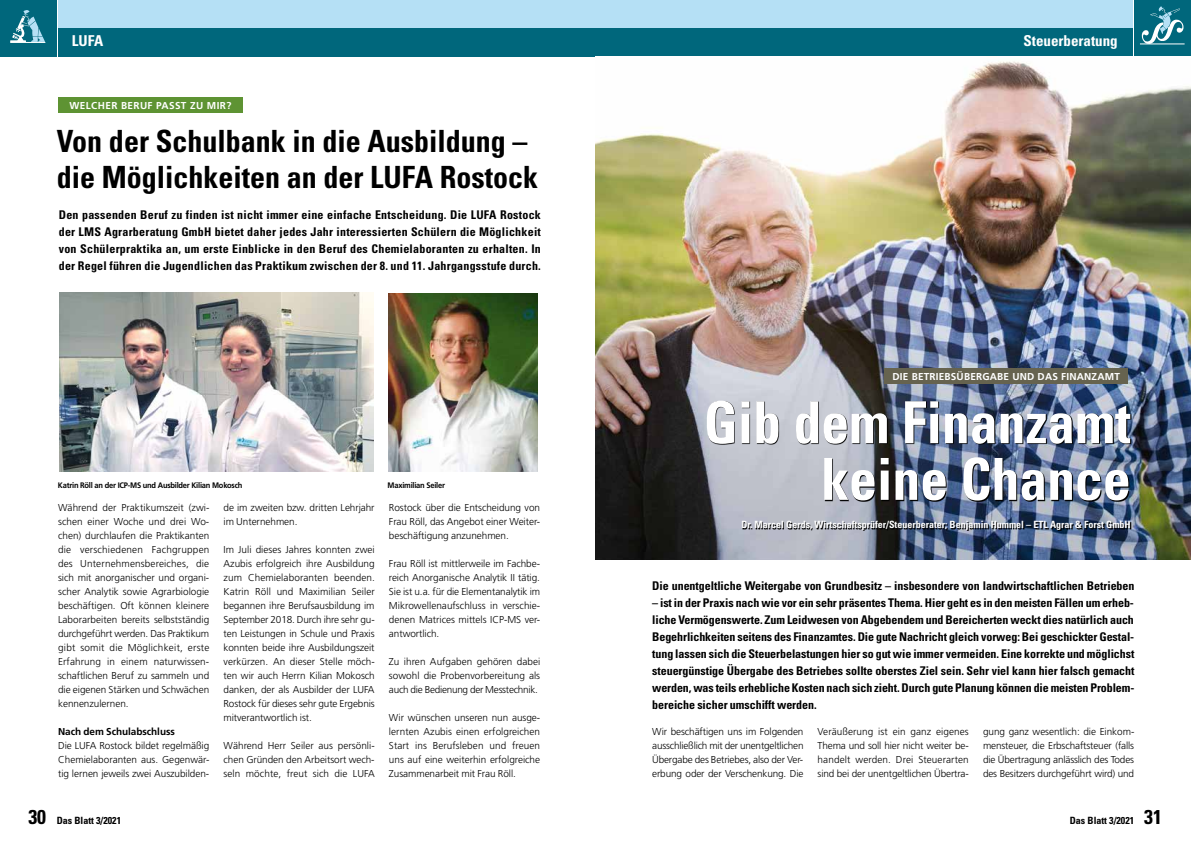
<style>
.page{position:relative;width:1191px;height:842px;background:#fff}
.page>*{position:absolute;margin:0;border:0;box-sizing:border-box;transform-origin:0 0}
.t1{font:700 condensed 58px/56.7px "Univers";color:#fff;text-align:right;scale:.96 1}
.t2{font:700 condensed 30.6px/36px "Univers";color:#000}
.t3{font:700 condensed 15px "Univers";color:#fff}
.t4{font:700 condensed 12px/17px "Univers";letter-spacing:-.005em;color:#000;text-align:justify}
.t5{font:300 10px/14px "Frutiger LT";letter-spacing:-.005em;color:#000;text-align:justify}
.t6{font:700 condensed 10px "Univers";color:#fff}
.t7{font:700 10px "Frutiger LT";letter-spacing:.02em;color:#fff}
.t8{font:700 condensed 10px "Univers";color:#000}
.t9{font:700 10px "Frutiger LT";letter-spacing:.04em;color:#fff}
.t10{font:700 10px "Frutiger LT";letter-spacing:-.005em;color:#000}
.t11{font:700 8px "Frutiger LT";letter-spacing:-.03em;color:#000;scale:.94 1}
.s1{font-size:20px}
</style>
<div class="page">
<div style="left:58px;top:0;width:1074px;height:43px;background:#b5e0f5"></div>
<div style="left:58px;top:28px;width:1074px;height:29px;background:#00677c"></div>
<div style="left:0;top:0;width:57px;height:57px;background:#00677c"></div>
<div style="left:1134px;top:0;width:57px;height:57px;background:#00677c"></div>
<img style="left:595px;top:61px;width:596px;height:499px">
<div style="left:58px;top:98px;width:184px;height:15px;background:#5e9333"></div>
<img style="left:388px;top:293px;width:150px;height:179px">
<img style="left:59px;top:292px;width:315px;height:180px">
<svg style="left:708px;top:401px;width:423px;height:130px;background:#5f6777"></svg>
<svg style="left:10px;top:10px;width:35px;height:32px"></svg>
<hr style="left:10px;top:42px;width:35px;height:1px;background:#fff">
<div style="left:884px;top:369px;width:243px;height:15px;background:#66634f"></div>
<svg style="left:1141px;top:6px;width:42px;height:37px"></svg>
<hr style="left:1140px;top:43px;width:44px;height:1px;background:#fff">
<h3 class="t3" style="left:72px;top:31px;width:33px">LUFA</h3>
<p class="t9" style="left:69px;top:100px;width:163px">WELCHER BERUF PASST ZU MIR?</p>
<h2 class="t2" style="left:57px;top:123px;width:483px">Von der Schulbank in die Ausbildung – die Möglichkeiten an der LUFA Rostock</h2>
<p class="t4" style="left:59px;top:206px;width:483px">Den passenden Beruf zu finden ist nicht immer eine einfache Entscheidung. Die LUFA Rostock der LMS Agrarberatung GmbH bietet daher jedes Jahr interessierten Schülern die Möglichkeit von Schülerpraktika an, um erste Einblicke in den Beruf des Chemielaboranten zu erhalten. In der Regel führen die Jugendlichen das Praktikum zwischen der 8. und 11. Jahrgangsstufe durch.</p>
<p class="t11" style="left:58px;top:480px;width:198px">Katrin Röll an der ICP-MS und Ausbilder Kilian Mokosch</p>
<p class="t11" style="left:387px;top:480px;width:63px">Maximilian Seiler</p>
<p class="t5" style="left:58px;top:501px;width:153px">Während der Praktikumszeit (zwi&shy;schen einer Woche und drei Wo&shy;chen) durchlaufen die Praktikanten die verschiedenen Fachgruppen des Unternehmensbereiches, die sich mit anorganischer und organi&shy;scher Analytik sowie Agrarbiologie beschäftigen. Oft können kleinere Laborarbeiten bereits selbstständig durchgeführt werden. Das Praktikum gibt somit die Möglichkeit, erste Erfahrung in einem naturwissen&shy;schaftlichen Beruf zu sammeln und die eigenen Stärken und Schwächen kennenzulernen.</p>
<p class="t10" style="left:58px;top:726px;width:118px">Nach dem Schulabschluss</p>
<p class="t5" style="left:58px;top:739px;width:153px">Die LUFA Rostock bildet regelmäßig Chemielaboranten aus. Gegenwär&shy;tig lernen jeweils zwei Auszubilden-</p>
<p class="t5" style="left:223px;top:501px;width:153px">de im zweiten bzw. dritten Lehrjahr im Unternehmen.</p>
<p class="t5" style="left:223px;top:543px;width:153px">Im Juli dieses Jahres konnten zwei Azubis erfolgreich ihre Ausbildung zum Chemielaboranten beenden.<br>Katrin Röll und Maximilian Seiler begannen ihre Berufsausbildung im September 2018. Durch ihre sehr gu&shy;ten Leistungen in Schule und Praxis konnten beide ihre Ausbildungszeit verkürzen. An dieser Stelle möch&shy;ten wir auch Herrn Kilian Mokosch danken, der als Ausbilder der LUFA Rostock für dieses sehr gute Ergebnis mitverantwortlich ist.</p>
<p class="t5" style="left:223px;top:739px;width:153px">Während Herr Seiler aus persönli&shy;chen Gründen den Arbeitsort wech&shy;seln möchte, freut sich die LUFA</p>
<p class="t5" style="left:389px;top:501px;width:153px">Rostock über die Entscheidung von Frau Röll, das Angebot einer Weiter&shy;beschäftigung anzunehmen.</p>
<p class="t5" style="left:389px;top:557px;width:153px">Frau Röll ist mittlerweile im Fachbe&shy;reich Anorganische Analytik II tätig.<br>Sie ist u.a. für die Elementanalytik im Mikrowellenaufschluss in verschie&shy;denen Matrices mittels ICP-MS ver&shy;antwortlich.</p>
<p class="t5" style="left:389px;top:655px;width:153px">Zu ihren Aufgaben gehören dabei sowohl die Probenvorbereitung als auch die Bedienung der Messtechnik.</p>
<p class="t5" style="left:389px;top:711px;width:153px">Wir wünschen unseren nun ausge&shy;lernten Azubis einen erfolgreichen Start ins Berufsleben und freuen uns auf eine weiterhin erfolgreiche Zusammenarbeit mit Frau Röll.</p>
<h3 class="t3" style="left:1023px;top:31px;width:96px">Steuerberatung</h3>
<p class="t7" style="left:892px;top:371px;width:229px">DIE BETRIEBSÜBERGABE UND DAS FINANZAMT</p>
<h1 class="t1" style="left:703px;top:394px;width:446px">Gib dem Finanzamt keine Chance</h1>
<p class="t6" style="left:741px;top:518px;width:391px">Dr. Marcel Gerds, Wirtschaftsprüfer/Steuerberater; Benjamin Hummel – ETL Agrar &amp; Forst GmbH</p>
<p class="t4" style="left:652px;top:577px;width:484px">Die unentgeltliche Weitergabe von Grundbesitz – insbesondere von landwirtschaftlichen Betrieben</p>
<p class="t4" style="left:652px;top:594px;width:484px">– ist in der Praxis nach wie vor ein sehr präsentes Thema. Hier geht es in den meisten Fällen um erheb&shy;liche Vermögenswerte. Zum Leidwesen von Abgebendem und Bereicherten weckt dies natürlich auch Begehrlichkeiten seitens des Finanzamtes. Die gute Nachricht gleich vorweg: Bei geschickter Gestal&shy;tung lassen sich die Steuerbelastungen hier so gut wie immer vermeiden. Eine korrekte und möglichst steuergünstige Übergabe des Betriebes sollte oberstes Ziel sein. Sehr viel kann hier falsch gemacht werden, was teils erhebliche Kosten nach sich zieht. Durch gute Planung können die meisten Problem&shy;bereiche sicher umschifft werden.</p>
<p class="t5" style="left:652px;top:725px;width:153px">Wir beschäftigen uns im Folgenden ausschließlich mit der unentgeltlichen Übergabe des Betriebes, also der Ver&shy;erbung oder der Verschenkung. Die</p>
<p class="t5" style="left:817px;top:725px;width:153px">Veräußerung ist ein ganz eigenes Thema und soll hier nicht weiter be&shy;handelt werden. Drei Steuerarten sind bei der unentgeltlichen Übertra-</p>
<p class="t5" style="left:983px;top:725px;width:153px">gung ganz wesentlich: die Einkom&shy;mensteuer, die Erbschaftsteuer (falls die Übertragung anlässlich des Todes des Besitzers durchgeführt wird) und</p>
<p class="t8" style="left:28px;top:814px;width:94px"><span class="s1">30</span> Das Blatt 3/2021</p>
<p class="t8" style="left:1069px;top:814px;width:94px">Das Blatt 3/2021 <span class="s1">31</span></p>
</div>
